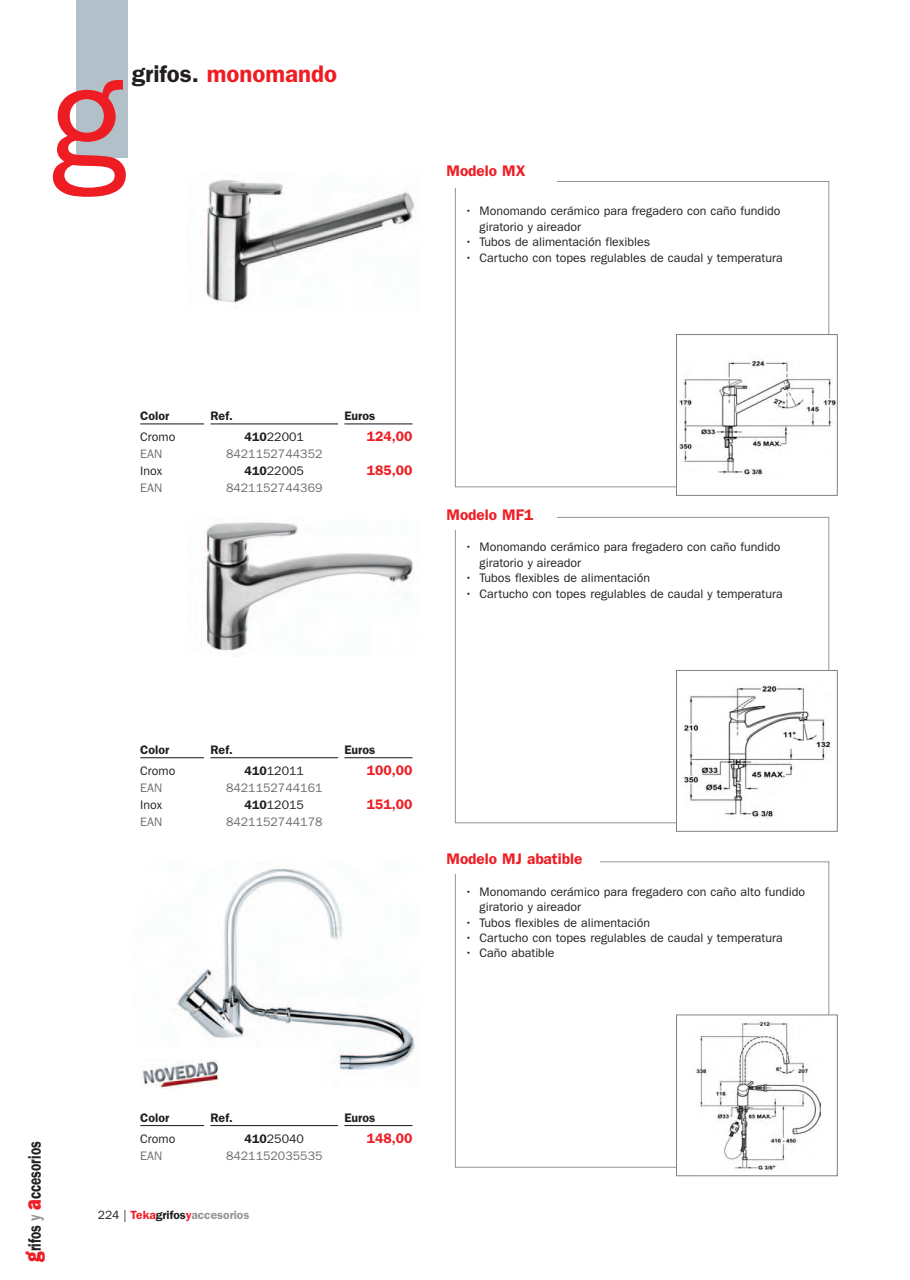
<style>
.page{position:relative;width:910px;height:1280px;background:#fff}
.page>*{position:absolute;margin:0;border:0;box-sizing:border-box;transform-origin:0 0}
.t1{font:150px "Franklin Gothic";color:#ee1d23}
.t2{font:600 24px "Franklin Gothic";color:#ee1d23}
.t3{font:600 18px "Franklin Gothic";color:#231f20;scale:.75 1}
.t4{font:600 15.3px "Franklin Gothic";color:#ee1d23}
.t5{font:600 13.8px "Franklin Gothic";color:#ee1d23}
.t6{font:12.3px/15.3px "Franklin Gothic";color:#231f20}
.t7{font:12.3px/17px "Franklin Gothic";color:#6d6e71;text-align:center}
.t8{font:600 12.3px/21.3px "Franklin Gothic";color:#231f20}
.t9{font:600 12px "Franklin Gothic";color:#939598}
.s1{color:#231f20}
.s2{font-weight:400}
.s3{font-weight:600;color:#231f20}
.s4{font-weight:800;font-size:24px;color:#ee1d23}
.s5{color:#939598}
.s6{font-weight:400;color:#231f20}
.s7{color:#ee1d23}
</style>
<div class="page">
<div style="left:77px;top:0;width:51px;height:158px;background:#b1c0c9"></div>
<hr style="left:140px;top:423px;width:64px;height:1px;background:#231f20">
<hr style="left:210px;top:423px;width:128px;height:1px;background:#231f20">
<hr style="left:344px;top:423px;width:68px;height:1px;background:#231f20">
<img style="left:205px;top:180px;width:210px;height:123px">
<hr style="left:140px;top:757px;width:64px;height:1px;background:#231f20">
<hr style="left:210px;top:757px;width:128px;height:1px;background:#231f20">
<hr style="left:344px;top:757px;width:68px;height:1px;background:#231f20">
<img style="left:200px;top:522px;width:214px;height:129px">
<img style="left:679px;top:358px;width:157px;height:117px">
<div style="left:676px;top:334px;width:162px;height:162px;border:1px solid #808285"></div>
<img style="left:682px;top:685px;width:149px;height:134px">
<div style="left:676px;top:670px;width:162px;height:162px;border:1px solid #808285"></div>
<hr style="left:140px;top:1125px;width:64px;height:1px;background:#231f20">
<hr style="left:210px;top:1125px;width:128px;height:1px;background:#231f20">
<hr style="left:344px;top:1125px;width:68px;height:1px;background:#231f20">
<img style="left:176px;top:868px;width:239px;height:202px">
<img style="left:696px;top:1021px;width:124px;height:151px">
<div style="left:676px;top:1014px;width:162px;height:162px;border:1px solid #808285"></div>
<img style="left:140px;top:1059px;width:79px;height:30px">
<p class="t2" style="left:132px;top:66px;width:207px"><span class="s1">grifos.</span> monomando</p>
<p class="t1" style="left:51px;top:65px;width:76px">g</p>
<p class="t4" style="left:446px;top:166px;width:81px">Modelo MX</p>
<p class="t6" style="left:480px;top:205px;width:303px;text-indent:-15px">• Monomando cerámico para fregadero con caño fundido giratorio y aireador</p>
<p class="t6" style="left:465px;top:235px;width:187px">• Tubos de alimentación flexibles</p>
<p class="t6" style="left:465px;top:251px;width:320px">• Cartucho con topes regulables de caudal y temperatura</p>
<p class="t8" style="left:140px;top:406px;width:37px">Color<br><span class="s2">Cromo</span></p>
<p class="t7" style="left:140px;top:447px;width:24px;text-align:justify">EAN <span class="s1">Inox </span>EAN</p>
<p class="t8" style="left:210px;top:406px;width:24px">Ref.</p>
<p class="t7" style="left:226px;top:430px;width:98px"><span class="s3">410</span><span class="s1">22001<br></span>8421152744352<br><span class="s3">410</span><span class="s1">22005<br></span>8421152744369</p>
<p class="t8" style="left:344px;top:406px;width:32px">Euros</p>
<p class="t5" style="left:367px;top:432px;width:47px">124,00</p>
<p class="t5" style="left:367px;top:466px;width:47px">185,00</p>
<p class="t4" style="left:446px;top:509px;width:88px">Modelo MF1</p>
<p class="t6" style="left:480px;top:541px;width:303px;text-indent:-15px">• Monomando cerámico para fregadero con caño fundido giratorio y aireador</p>
<p class="t6" style="left:465px;top:571px;width:187px">• Tubos flexibles de alimentación</p>
<p class="t6" style="left:465px;top:587px;width:320px">• Cartucho con topes regulables de caudal y temperatura</p>
<p class="t8" style="left:140px;top:740px;width:37px">Color<br><span class="s2">Cromo</span></p>
<p class="t7" style="left:140px;top:780px;width:24px;text-align:justify">EAN <span class="s1">Inox </span>EAN</p>
<p class="t8" style="left:210px;top:740px;width:24px">Ref.</p>
<p class="t7" style="left:226px;top:763px;width:98px"><span class="s3">410</span><span class="s1">12011<br></span>8421152744161<br><span class="s3">410</span><span class="s1">12015<br></span>8421152744178</p>
<p class="t8" style="left:344px;top:740px;width:32px">Euros</p>
<p class="t5" style="left:367px;top:766px;width:47px">100,00</p>
<p class="t5" style="left:367px;top:800px;width:47px">151,00</p>
<p class="t4" style="left:446px;top:854px;width:137px">Modelo MJ abatible</p>
<p class="t6" style="left:480px;top:885px;width:327px;text-indent:-15px">• Monomando cerámico para fregadero con caño alto fundido giratorio y aireador</p>
<p class="t6" style="left:465px;top:916px;width:187px">• Tubos flexibles de alimentación</p>
<p class="t6" style="left:465px;top:931px;width:320px">• Cartucho con topes regulables de caudal y temperatura</p>
<p class="t6" style="left:465px;top:946px;width:91px">• Caño abatible</p>
<p class="t3" style="left:28px;top:1262px;width:162px;rotate:-90deg"><span class="s4">g</span>rifos <span class="s5">y</span> <span class="s4">a</span>ccesorios</p>
<p class="t8" style="left:140px;top:1108px;width:37px">Color<br><span class="s2">Cromo</span></p>
<p class="t7" style="left:140px;top:1148px;width:24px">EAN</p>
<p class="t8" style="left:210px;top:1108px;width:24px">Ref.</p>
<p class="t7" style="left:226px;top:1131px;width:98px"><span class="s3">410</span><span class="s1">25040<br></span>8421152035535</p>
<p class="t9" style="left:98px;top:1211px;width:153px"><span class="s6">224 |</span> <span class="s7">Teka</span><span class="s1">grifos</span><span class="s7">y</span>accesorios</p>
<p class="t8" style="left:344px;top:1108px;width:32px">Euros</p>
<p class="t5" style="left:367px;top:1133px;width:47px">148,00</p>
</div>
